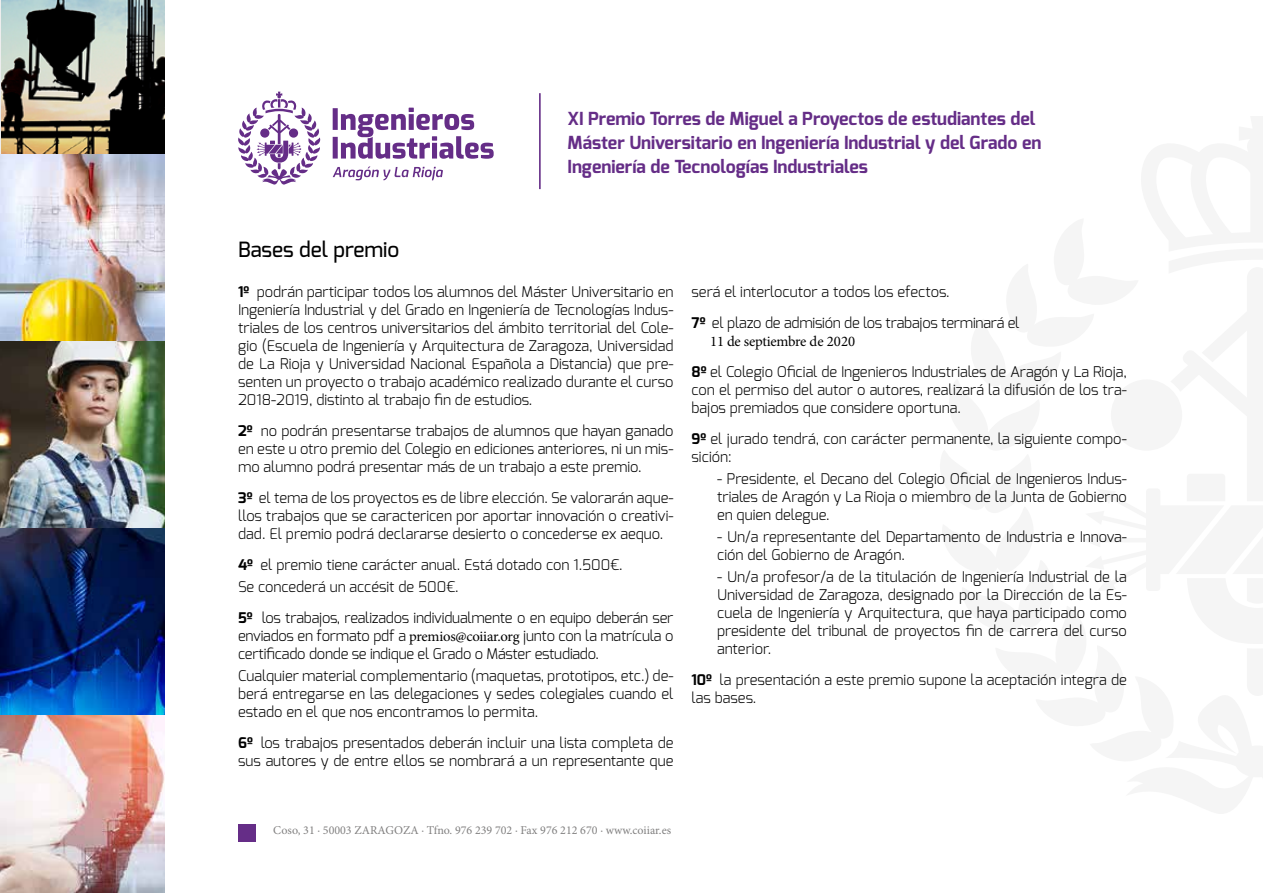
<style>
.page{position:relative;width:1263px;height:893px;background:#fff}
.page>*{position:absolute;margin:0;border:0;box-sizing:border-box;transform-origin:0 0}
.t1{font:500 21px "Exo";color:#000}
.t2{font:700 18px/24.5px "Exo";color:#652d87}
.t3{font:300 14.7px/18px "Exo";color:#000;text-align:justify}
.t4{font:14.7px "Minion Pro";letter-spacing:-.015em;color:#000}
.t5{font:12px "Minion Pro";color:#818080}
.s1{font-weight:700}
.s2{font-family:"Minion Pro";font-weight:400}
</style>
<div class="page">
<img style="left:1px;top:0;width:164px;height:155px">
<img style="left:0;top:155px;width:165px;height:187px">
<img style="left:0;top:342px;width:165px;height:187px">
<img style="left:0;top:529px;width:165px;height:187px">
<img style="left:0;top:716px;width:165px;height:177px">
<svg style="left:333px;top:108px;width:161px;height:51px"></svg>
<svg style="left:333px;top:166px;width:110px;height:14px"></svg>
<svg style="left:238px;top:92px;width:82px;height:93px"></svg>
<hr style="left:539px;top:93px;width:2px;height:96px;background:#652d87">
<div style="left:238px;top:825px;width:17px;height:17px;background:#652d87"></div>
<h1 class="t1" style="left:238px;top:236px;width:163px">Bases del premio</h1>
<p class="t2" style="left:568px;top:106px;width:475px">XI Premio Torres de Miguel a Proyectos de estudiantes del<br>Máster Universitario en Ingeniería Industrial y del Grado en<br>Ingeniería de Tecnologías Industriales</p>
<p class="t3" style="left:238px;top:283px;width:437px"><span class="s1">1º</span> podrán participar todos los alumnos del Máster Universitario en Ingeniería Industrial y del Grado en Ingeniería de Tecnologías Indus&shy;triales de los centros universitarios del ámbito territorial del Cole&shy;gio (Escuela de Ingeniería y Arquitectura de Zaragoza, Universidad de La Rioja y Universidad Nacional Española a Distancia) que pre&shy;senten un proyecto o trabajo académico realizado durante el curso 2018-2019, distinto al trabajo fin de estudios.</p>
<p class="t3" style="left:238px;top:422px;width:437px"><span class="s1">2º</span> no podrán presentarse trabajos de alumnos que hayan ganado en este u otro premio del Colegio en ediciones anteriores, ni un mis&shy;mo alumno podrá presentar más de un trabajo a este premio.</p>
<p class="t3" style="left:238px;top:488px;width:437px"><span class="s1">3º</span> el tema de los proyectos es de libre elección. Se valorarán aque&shy;llos trabajos que se caractericen por aportar innovación o creativi&shy;dad. El premio podrá declararse desierto o concederse ex aequo.</p>
<p class="t3" style="left:238px;top:553px;width:386px;line-height:22.2px"><span class="s1">4º</span> el premio tiene carácter anual. Está dotado con 1.500€.<br>Se concederá un accésit de 500€.</p>
<p class="t3" style="left:238px;top:608px;width:437px"><span class="s1">5º</span> los trabajos, realizados individualmente o en equipo deberán ser enviados en formato pdf a <span class="s2">premios@coiiar.org</span> junto con la matrícula o certificado donde se indique el Grado o Máster estudiado.</p>
<p class="t3" style="left:238px;top:666px;width:437px">Cualquier material complementario (maquetas, prototipos, etc.) de&shy;berá entregarse en las delegaciones y sedes colegiales cuando el estado en el que nos encontramos lo permita.</p>
<p class="t3" style="left:238px;top:733px;width:437px"><span class="s1">6º</span> los trabajos presentados deberán incluir una lista completa de sus autores y de entre ellos se nombrará a un representante que</p>
<p class="t3" style="left:691px;top:277px;width:330px;line-height:30.8px">será el interlocutor a todos los efectos.<br><span class="s1">7º</span> el plazo de admisión de los trabajos terminará el</p>
<p class="t4" style="left:710px;top:332px;width:146px">11 de septiembre de 2020</p>
<p class="t3" style="left:691px;top:362px;width:437px"><span class="s1">8º</span> el Colegio Oficial de Ingenieros Industriales de Aragón y La Rioja, con el permiso del autor o autores, realizará la difusión de los tra&shy;bajos premiados que considere oportuna.</p>
<p class="t3" style="left:691px;top:429px;width:437px"><span class="s1">9º</span> el jurado tendrá, con carácter permanente, la siguiente compo&shy;sición:</p>
<p class="t3" style="left:717px;top:469px;width:411px">- Presidente, el Decano del Colegio Oficial de Ingenieros Indus&shy;triales de Aragón y La Rioja o miembro de la Junta de Gobierno en quien delegue.</p>
<p class="t3" style="left:717px;top:528px;width:411px">- Un/a representante del Departamento de Industria e Innova&shy;ción del Gobierno de Aragón.</p>
<p class="t3" style="left:717px;top:568px;width:411px">- Un/a profesor/a de la titulación de Ingeniería Industrial de la Universidad de Zaragoza, designado por la Dirección de la Es&shy;cuela de Ingeniería y Arquitectura, que haya participado como presidente del tribunal de proyectos fin de carrera del curso anterior.</p>
<p class="t3" style="left:691px;top:671px;width:437px"><span class="s1">10º</span> la presentación a este premio supone la aceptación integra de las bases.</p>
<p class="t5" style="left:273px;top:822px;width:399px">Coso, 31 · 50003 ZARAGOZA · Tfno. 976 239 702 · Fax 976 212 670 · www.coiiar.es</p>
</div>
